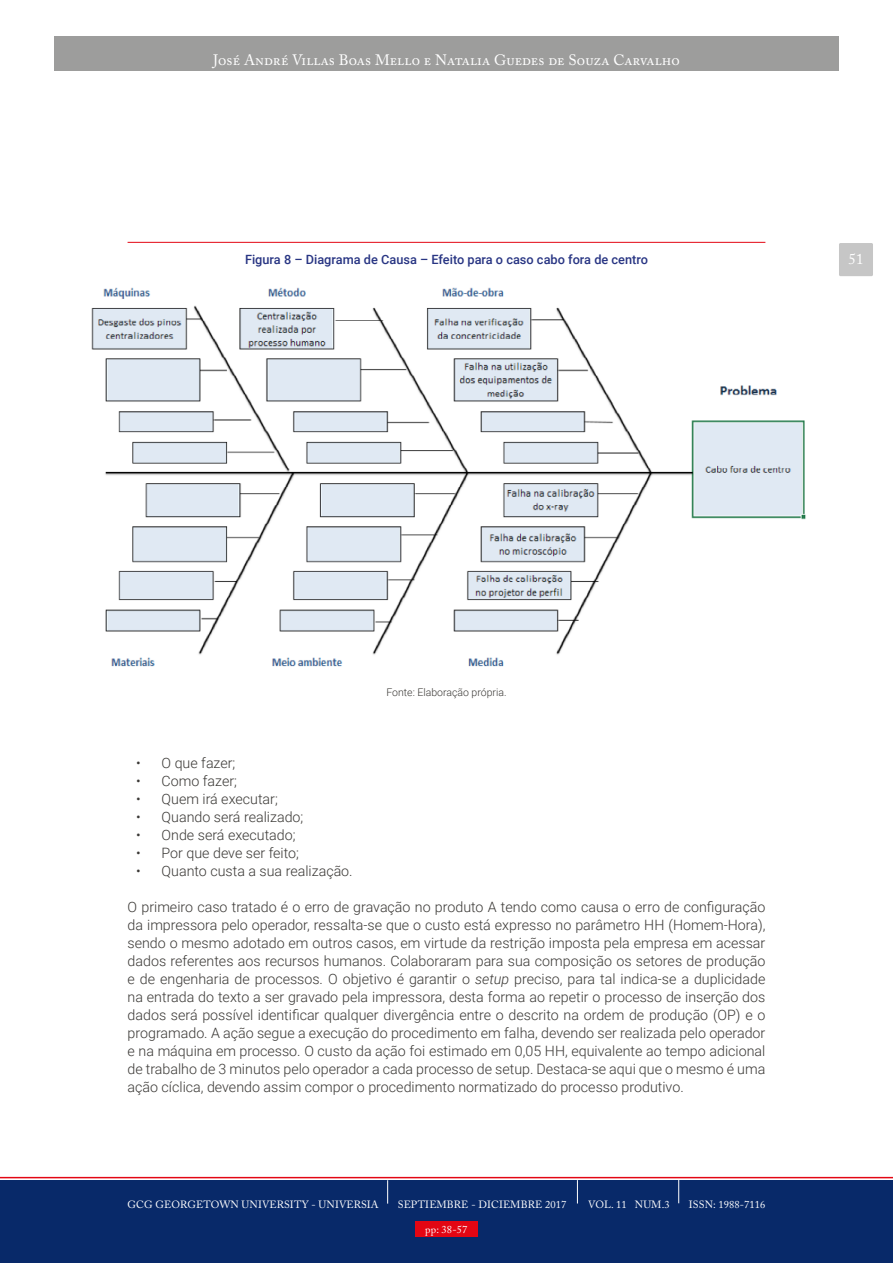
<style>
.page{position:relative;width:893px;height:1263px;background:#fff}
.page>*{position:absolute;margin:0;border:0;box-sizing:border-box;transform-origin:0 0}
.t1{font:15px "Adobe Caslon Pro";letter-spacing:.005em;color:#fff}
.t2{font:300 14.25px/18px "Roboto";color:#3a3835;text-align:justify}
.t3{font:500 12.75px "Roboto";color:#283583}
.t4{font:10.5px "Adobe Caslon Pro";letter-spacing:.01em;color:#fff}
.t5{font:300 10.5px "Roboto";color:#3a3835}
.s1{font-style:italic}
</style>
<div class="page">
<div style="left:54px;top:37px;width:785px;height:34px;background:#9d9d9c"></div>
<div style="left:0;top:1180px;width:893px;height:83px;background:#082969"></div>
<svg style="left:0;top:1177px;width:893px;height:26px"></svg>
<div style="left:839px;top:243px;width:34px;height:33px;background:#c6c6c6;border-radius:2px"></div>
<hr style="left:128px;top:242px;width:637px;height:1px;background:#e30613">
<img style="left:91px;top:287px;width:715px;height:380px">
<div style="left:415px;top:1221px;width:63px;height:16px;background:#e30613"></div>
<p class="t1" style="left:213px;top:51px;width:468px">José André Villas Boas Mello e Natalia Guedes de Souza Carvalho</p>
<p class="t3" style="left:245px;top:251px;width:404px">Figura 8 – Diagrama de Causa – Efeito para o caso cabo fora de centro</p>
<p class="t1" style="left:848px;top:250px;width:16px">51</p>
<p class="t5" style="left:386px;top:685px;width:122px">Fonte: Elaboração própria.</p>
<p class="t2" style="left:136px;top:754px;width:101px">• O que fazer;</p>
<p class="t2" style="left:136px;top:772px;width:102px">• Como fazer;</p>
<p class="t2" style="left:136px;top:790px;width:143px">• Quem irá executar;</p>
<p class="t2" style="left:136px;top:808px;width:169px">• Quando será realizado;</p>
<p class="t2" style="left:136px;top:826px;width:161px">• Onde será executado;</p>
<p class="t2" style="left:136px;top:844px;width:164px">• Por que deve ser feito;</p>
<p class="t2" style="left:136px;top:862px;width:218px">• Quanto custa a sua realização.</p>
<p class="t2" style="left:128px;top:898px;width:639px">O primeiro caso tratado é o erro de gravação no produto A tendo como causa o erro de configuração da impressora pelo operador, ressalta-se que o custo está expresso no parâmetro HH (Homem-Hora), sendo o mesmo adotado em outros casos, em virtude da restrição imposta pela empresa em acessar dados referentes aos recursos humanos. Colaboraram para sua composição os setores de produção e de engenharia de processos. O objetivo é garantir o <span class="s1">setup</span> preciso, para tal indica-se a duplicidade na entrada do texto a ser gravado pela impressora, desta forma ao repetir o processo de inserção dos dados será possível identificar qualquer divergência entre o descrito na ordem de produção (OP) e o programado. A ação segue a execução do procedimento em falha, devendo ser realizada pelo operador e na máquina em processo. O custo da ação foi estimado em 0,05 HH, equivalente ao tempo adicional de trabalho de 3 minutos pelo operador a cada processo de setup. Destaca-se aqui que o mesmo é uma ação cíclica, devendo assim compor o procedimento normatizado do processo produtivo.</p>
<p class="t4" style="left:128px;top:1198px;width:253px">GCG GEORGETOWN UNIVERSITY - UNIVERSIA</p>
<p class="t4" style="left:398px;top:1198px;width:170px">SEPTIEMBRE - DICIEMBRE 2017</p>
<p class="t4" style="left:588px;top:1198px;width:83px">VOL. 11 NUM.3</p>
<p class="t4" style="left:689px;top:1198px;width:78px">ISSN: 1988-7116</p>
<p class="t4" style="left:425px;top:1223px;width:43px">pp: 38-57</p>
</div>
